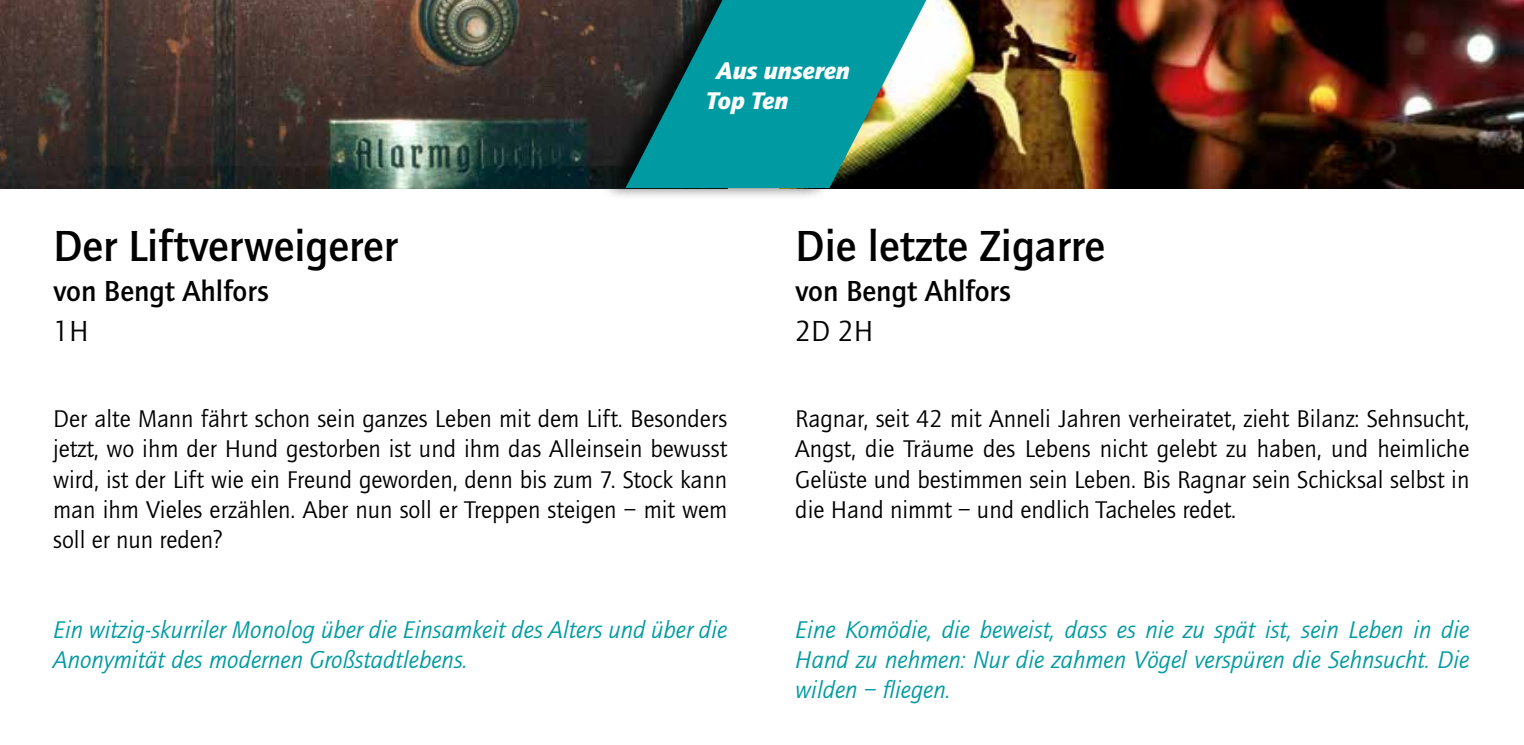
<style>
.page{position:relative;width:1524px;height:745px;background:#fff}
.page>*{position:absolute;margin:0;border:0;box-sizing:border-box;transform-origin:0 0}
.t1{font:500 45px "Quay Sans";color:#000}
.t2{font:500 30px "Quay Sans";color:#000}
.t3{font:30px "Quay Sans";color:#000}
.t4{font:25px/30px "Quay Sans";color:#000;text-align:justify}
.t5{font:italic 25px/30px "Quay Sans";color:#009ba2}
.t6{font:italic 900 25px/30px "Quay Sans";color:#fff}
</style>
<div class="page">
<img style="left:0;top:0;width:599px;height:188px">
<img style="left:932px;top:0;width:592px;height:188px">
<div style="left:599px;top:0;width:333px;height:200px;background:#000;opacity:.75"></div>
<svg style="left:625px;top:0;width:301px;height:188px;background:#1b8382"></svg>
<h1 class="t1" style="left:53px;top:220px;width:346px">Der Liftverweigerer</h1>
<p class="t2" style="left:53px;top:274px;width:217px">von Bengt Ahlfors</p>
<p class="t3" style="left:53px;top:314px;width:37px">1H</p>
<p class="t6" style="left:706px;top:56px;width:145px;text-indent:10px">Aus unseren<br>Top Ten</p>
<h1 class="t1" style="left:795px;top:220px;width:311px">Die letzte Zigarre</h1>
<p class="t2" style="left:795px;top:274px;width:217px">von Bengt Ahlfors</p>
<p class="t3" style="left:795px;top:314px;width:80px">2D 2H</p>
<p class="t4" style="left:53px;top:404px;width:675px">Der alte Mann fährt schon sein ganzes Leben mit dem Lift. Besonders jetzt, wo ihm der Hund gestorben ist und ihm das Alleinsein bewusst wird, ist der Lift wie ein Freund geworden, denn bis zum 7. Stock kann man ihm Vieles erzählen. Aber nun soll er Treppen steigen – mit wem soll er nun reden?</p>
<p class="t5" style="left:53px;top:614px;width:675px">Ein witzig-skurriler Monolog über die Einsamkeit des Alters und über die<br>Anonymität des modernen Großstadtlebens.</p>
<p class="t4" style="left:795px;top:404px;width:675px">Ragnar, seit 42 mit Anneli Jahren verheiratet, zieht Bilanz: Sehnsucht, Angst, die Träume des Lebens nicht gelebt zu haben, und heimliche Gelüste und bestimmen sein Leben. Bis Ragnar sein Schicksal selbst in die Hand nimmt – und endlich Tacheles redet.</p>
<p class="t5" style="left:795px;top:614px;width:675px;text-align:justify">Eine Komödie, die beweist, dass es nie zu spät ist, sein Leben in die Hand zu nehmen: Nur die zahmen Vögel verspüren die Sehnsucht. Die wilden – fliegen.</p>
</div>
